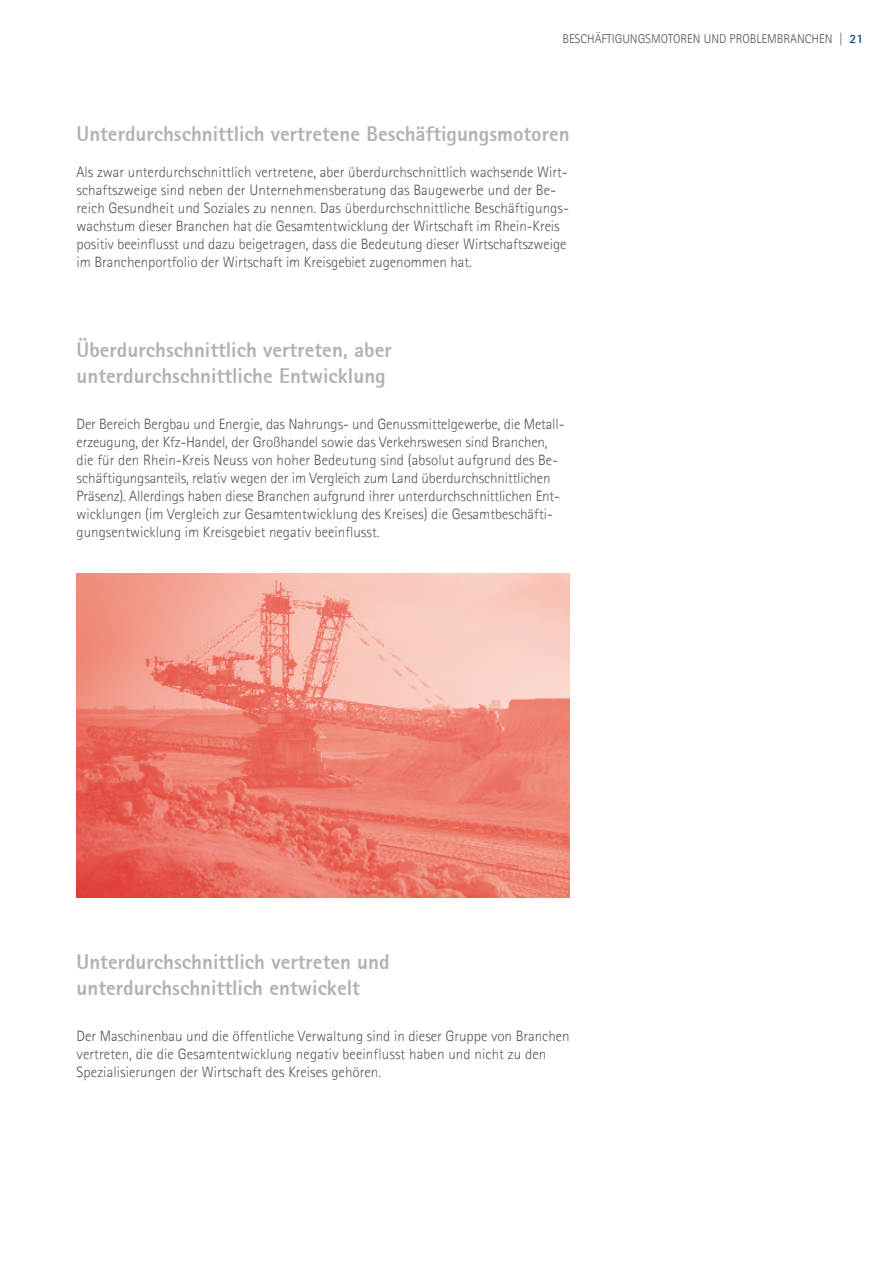
<style>
.page{position:relative;width:893px;height:1263px;background:#fff}
.page>*{position:absolute;margin:0;border:0;box-sizing:border-box;transform-origin:0 0}
.t1{font:800 21px/25.2px "Agfa Rotis Sans Serif";color:#b3b2b2}
.t2{font:300 15px/18px "Agfa Rotis Sans Serif";color:#575756}
.t3{font:300 12.75px "Agfa Rotis Sans Serif";color:#575756}
.s1{font-weight:700;color:#004b88}
</style>
<div class="page">
<svg style="left:77px;top:573px;width:493px;height:324px"></svg>
<p class="t3" style="left:562px;top:31px;width:302px">BESCHÄFTIGUNGSMOTOREN UND PROBLEMBRANCHEN | <span class="s1">21</span></p>
<h1 class="t1" style="left:77px;top:121px;width:495px">Unterdurchschnittlich vertretene Beschäftigungsmotoren</h1>
<p class="t2" style="left:77px;top:163px;width:494px">Als zwar unterdurchschnittlich vertretene, aber überdurchschnittlich wachsende Wirt&shy;schaftszweige sind neben der Unternehmensberatung das Baugewerbe und der Be&shy;reich Gesundheit und Soziales zu nennen. Das überdurchschnittliche Beschäftigungs&shy;wachstum dieser Branchen hat die Gesamtentwicklung der Wirtschaft im Rhein-Kreis positiv beeinflusst und dazu beigetragen, dass die Bedeutung dieser Wirtschaftszweige im Branchenportfolio der Wirtschaft im Kreisgebiet zugenommen hat.</p>
<h1 class="t1" style="left:77px;top:337px;width:317px">Überdurchschnittlich vertreten, aber unterdurchschnittliche Entwicklung</h1>
<p class="t2" style="left:77px;top:415px;width:489px">Der Bereich Bergbau und Energie, das Nahrungs- und Genussmittelgewerbe, die Metall&shy;erzeugung, der Kfz-Handel, der Großhandel sowie das Verkehrswesen sind Branchen, die für den Rhein-Kreis Neuss von hoher Bedeutung sind (absolut aufgrund des Be&shy;schäftigungsanteils, relativ wegen der im Vergleich zum Land überdurchschnittlichen Präsenz). Allerdings haben diese Branchen aufgrund ihrer unterdurchschnittlichen Ent&shy;wicklungen (im Vergleich zur Gesamtentwicklung des Kreises) die Gesamtbeschäfti&shy;gungsentwicklung im Kreisgebiet negativ beeinflusst.</p>
<h1 class="t1" style="left:77px;top:949px;width:315px">Unterdurchschnittlich vertreten und unterdurchschnittlich entwickelt</h1>
<p class="t2" style="left:77px;top:1027px;width:495px">Der Maschinenbau und die öffentliche Verwaltung sind in dieser Gruppe von Branchen vertreten, die die Gesamtentwicklung negativ beeinflusst haben und nicht zu den<br>Spezialisierungen der Wirtschaft des Kreises gehören.</p>
</div>
